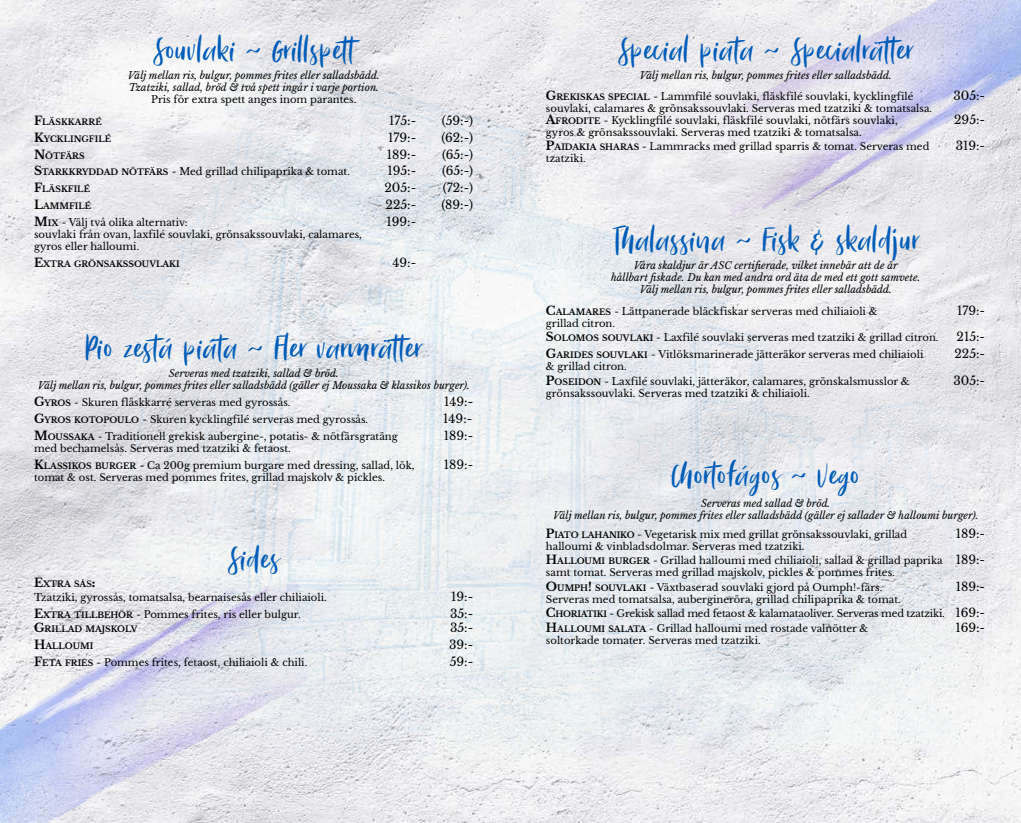
<style>
.page{position:relative;width:1021px;height:823px;background:#fff}
.page>*{position:absolute;margin:0;border:0;box-sizing:border-box;transform-origin:0 0}
.t1{font:40px "Bitter Rose";letter-spacing:.02em;color:#005cb9}
.t2{font:40px "Bitter Rose";letter-spacing:.02em;color:#005cba}
.t3{font:12px "Libre Baskerville";color:#000101}
.t4{font:12px "Libre Baskerville";color:#000}
.t5{font:10px/14.4px "Libre Baskerville";color:#000101}
.t6{font:italic 10px/12px "Libre Baskerville";color:#000101;text-align:center}
.t7{font:10px/14.4px "Libre Baskerville";color:#000}
.t8{font:700 8.4px "Libre Baskerville";color:#000101}
.s1{font-size:12px}
.s2{font-weight:700;font-size:12px}
.s3{font-weight:700;font-size:8.4px}
.s4{font-family:"Adobe Garamond Pro";font-size:14px}
.s5{font-weight:700;font-size:12px;color:#000}
.s6{font-weight:700;font-size:8.4px;color:#000}
.s7{color:#000}
.s8{font-weight:700;font-size:12px;color:#000101}
.s9{font-weight:700;font-size:8.4px;color:#000101}
.s10{color:#000101}
</style>
<div class="page">
<img style="left:0;top:0;width:1020px;height:822px">
<img style="left:0;top:573px;width:343px;height:249px">
<img style="left:46px;top:0;width:974px;height:801px">
<h1 class="t2" style="left:153px;top:30px;width:202px">Souvlaki ~ Grillspett</h1>
<p class="t6" style="left:128px;top:70px;width:253px;text-align:left">Välj mellan ris, bulgur, pommes frites eller salladsbädd.<br>Tzatziki, sallad, bröd &amp; två spett ingår i varje portion.</p>
<p class="t5" style="left:151px;top:92px;width:207px">Pris för extra spett anges inom parantes.</p>
<p class="t8" style="left:34px;top:117px;width:69px"><span class="s1">F</span>LÄSKKARRÉ</p>
<p class="t3" style="left:389px;top:113px;width:28px">175:-</p>
<p class="t3" style="left:442px;top:113px;width:33px">(59:-)</p>
<p class="t8" style="left:34px;top:133px;width:79px"><span class="s1">K</span>YCKLINGFILÉ</p>
<p class="t3" style="left:388px;top:130px;width:30px">179:-</p>
<p class="t3" style="left:441px;top:130px;width:33px">(62:-)</p>
<p class="t8" style="left:34px;top:150px;width:51px"><span class="s1">N</span>ÖTFÄRS</p>
<p class="t3" style="left:387px;top:147px;width:31px">189:-</p>
<p class="t3" style="left:442px;top:147px;width:33px">(65:-)</p>
<p class="t7" style="left:34px;top:164px;width:317px"><span class="s2">S</span><span class="s3">TARKKRYDDAD NÖTFÄRS</span> - Med grillad chilipaprika &amp; tomat.</p>
<p class="t4" style="left:387px;top:164px;width:30px">195:-</p>
<p class="t4" style="left:442px;top:164px;width:33px">(65:-)</p>
<p class="t8" style="left:34px;top:184px;width:58px"><span class="s1">F</span>LÄSKFILÉ</p>
<p class="t3" style="left:384px;top:180px;width:33px">205:-</p>
<p class="t3" style="left:443px;top:180px;width:32px">(72:-)</p>
<p class="t8" style="left:34px;top:201px;width:59px"><span class="s1">L</span>AMMFILÉ</p>
<p class="t3" style="left:385px;top:197px;width:32px">225:-</p>
<p class="t3" style="left:441px;top:197px;width:33px">(89:-)</p>
<p class="t5" style="left:34px;top:215px;width:155px"><span class="s2">M</span><span class="s3">IX</span> - Välj två olika alternativ:</p>
<p class="t3" style="left:386px;top:214px;width:31px">199:-</p>
<p class="t5" style="left:34px;top:228px;width:329px;line-height:12px">souvlaki från ovan, laxfilé souvlaki, grönsakssouvlaki, calamares, gyros eller halloumi.</p>
<p class="t8" style="left:34px;top:258px;width:147px"><span class="s1">E</span>XTRA GRÖNSAKSS OUVLAKI</p>
<p class="t3" style="left:392px;top:255px;width:25px">49:-</p>
<h1 class="t1" style="left:86px;top:328px;width:337px">Pio zestá piáta ~ Fler varmrätter</h1>
<p class="t6" style="left:38px;top:367px;width:433px">Serveras med tzatziki, sallad &amp; bröd.<br>Välj mellan ris, bulgur, pommes frites eller salladsbädd (gäller ej Moussaka &amp; klassikos burger).</p>
<p class="t5" style="left:34px;top:395px;width:258px"><span class="s2">G</span><span class="s3">YROS</span> - Skuren fläskkarré serveras med gyrossås.</p>
<p class="t3" style="left:444px;top:394px;width:31px">149:-</p>
<p class="t5" style="left:34px;top:412px;width:336px"><span class="s2">G</span><span class="s3">YROS KOTOPOULO</span> - Skuren kycklingfilé serveras med gyrossås.</p>
<p class="t3" style="left:443px;top:411px;width:31px">149:-</p>
<p class="t5" style="left:34px;top:429px;width:365px"><span class="s2">M</span><span class="s3">OUSSAKA</span> - Traditionell grekisk aubergine-, potatis- &amp; nötfärsgratäng</p>
<p class="t3" style="left:444px;top:428px;width:31px">189:-</p>
<p class="t5" style="left:34px;top:439px;width:382px;line-height:16.8px">med bechamelsås. Serveras med tzatziki &amp; fetaost.<br><span class="s2">K</span><span class="s3">LASSIKOS BURGER</span> - Ca 200g premium burgare med dressing, sallad, lök,</p>
<p class="t3" style="left:444px;top:457px;width:31px">189:-</p>
<p class="t5" style="left:34px;top:469px;width:352px">tomat &amp; ost. Serveras med pommes frites, grillad majskolv &amp; pickles.</p>
<h1 class="t1" style="left:228px;top:538px;width:53px">Sides</h1>
<p class="t8" style="left:34px;top:578px;width:63px"><span class="s1">E</span>XTRA SÅS<span class="s4">:</span></p>
<p class="t5" style="left:34px;top:589px;width:294px">Tzatziki, gyrossås, tomatsalsa, bearnaisesås eller chiliaioli.</p>
<p class="t3" style="left:451px;top:589px;width:24px">19:-</p>
<p class="t5" style="left:34px;top:606px;width:268px"><span class="s2">E</span><span class="s3">XTRA TILLBEHÖR</span> - Pommes frites, ris eller bulgur.</p>
<p class="t3" style="left:450px;top:605px;width:25px">35:-</p>
<p class="t8" style="left:34px;top:623px;width:105px"><span class="s1">G</span>RILLAD MAJSKOLV</p>
<p class="t3" style="left:450px;top:620px;width:25px">35:-</p>
<p class="t8" style="left:34px;top:640px;width:61px"><span class="s1">H</span>ALLOUMI</p>
<p class="t3" style="left:449px;top:637px;width:26px">39:-</p>
<p class="t5" style="left:34px;top:654px;width:275px"><span class="s2">F</span><span class="s3">ETA FRIES</span> - Pommes frites, fetaost, chiliaioli &amp; chili.</p>
<p class="t3" style="left:450px;top:653px;width:25px">59:-</p>
<h1 class="t2" style="left:618px;top:30px;width:296px">Special piata ~ Specialrätter</h1>
<p class="t6" style="left:639px;top:70px;width:253px">Välj mellan ris, bulgur, pommes frites eller salladsbädd.</p>
<p class="t8" style="left:546px;top:91px;width:70px"><span class="s1">G</span>REKISKAS SPEC</p>
<p class="t5" style="left:633px;top:89px;width:282px"><span class="s3">IAL</span> - Lammfilé souvlaki, fläskfilé souvlaki, kycklingfilé</p>
<p class="t3" style="left:953px;top:88px;width:33px">305:-</p>
<p class="t5" style="left:546px;top:102px;width:388px;line-height:12px">souvlaki, calamares &amp; grönsakssouvlaki. Serveras med tzatziki &amp; tomatsalsa.<br><span class="s5">A</span><span class="s6">FRODITE</span> <span class="s7">- Kycklingfilé souvlaki, fläskfilé souvlaki, nötfärs souvlaki,</span></p>
<p class="t3" style="left:954px;top:112px;width:32px">295:-</p>
<p class="t7" style="left:546px;top:125px;width:385px">gyros &amp; grönsakssouvlaki. Serveras med tzatziki &amp; tomatsalsa.<br><span class="s8">P</span><span class="s9">AIDAKIA SHARAS</span> <span class="s10">- Lammracks med grillad sparris &amp; tomat. Serveras med</span></p>
<p class="t3" style="left:955px;top:138px;width:31px">319:-</p>
<p class="t5" style="left:546px;top:151px;width:41px">tzatziki.</p>
<h1 class="t1" style="left:612px;top:220px;width:308px">Thalassina ~ Fisk &amp; skaldjur</h1>
<p class="t6" style="left:611px;top:259px;width:310px">Våra skaldjur är ASC certifierade, vilket innebär att de är<br>hållbart fiskade. Du kan med andra ord äta de med ett gott samvete.<br>Välj mellan ris, bulgur, pommes frites eller salladsbädd.</p>
<p class="t5" style="left:546px;top:304px;width:333px"><span class="s2">C</span><span class="s3">ALAMARES</span> - Lättpanerade bläckfiskar serveras med chiliaioli &amp;</p>
<p class="t4" style="left:957px;top:303px;width:30px">179:-</p>
<p class="t5" style="left:546px;top:316px;width:394px">grillad citron.<br><span class="s2">S</span><span class="s3">OLOMOS SOUVLAKI</span> - Laxfilé souvlaki serveras med tzatziki &amp; grillad citron.</p>
<p class="t3" style="left:956px;top:329px;width:30px">215:-</p>
<p class="t5" style="left:546px;top:347px;width:379px"><span class="s2">G</span><span class="s3">ARIDES SOUVLAKI</span> - Vitlöksmarinerade jätteräkor serveras med chiliaioli</p>
<p class="t3" style="left:954px;top:346px;width:32px">225:-</p>
<p class="t5" style="left:546px;top:359px;width:365px">&amp; grillad citron.<br><span class="s2">P</span><span class="s3">OSEIDON</span> - Laxfilé souvlaki, jätteräkor, calamares, grönskalsmusslor &amp;</p>
<p class="t3" style="left:953px;top:373px;width:33px">305:-</p>
<p class="t5" style="left:546px;top:385px;width:265px">grönsakssouvlaki. Serveras med tzatziki &amp; chiliaioli.</p>
<h1 class="t1" style="left:672px;top:454px;width:189px">Chortofágos ~ Vego</h1>
<p class="t6" style="left:553px;top:497px;width:426px">Serveras med sallad &amp; bröd.<br>Välj mellan ris, bulgur, pommes frites eller salladsbädd (gäller ej sallader &amp; halloumi burger).</p>
<p class="t5" style="left:546px;top:527px;width:363px"><span class="s2">P</span><span class="s3">IATO LAHANIKO</span> - Vegetarisk mix med grillat grönsakssouvlaki, grillad</p>
<p class="t3" style="left:955px;top:526px;width:31px">189:-</p>
<p class="t5" style="left:546px;top:539px;width:440px">halloumi &amp; vinbladsdolmar. Serveras med tzatziki.<br><span class="s2">H</span><span class="s3">ALLOUMI BURGER</span> - Grillad halloumi med chiliaioli, sallad &amp; grillad paprika <span class="s1">189:-</span></p>
<p class="t5" style="left:546px;top:565px;width:350px">samt tomat. Serveras med grillad majskolv, pickles &amp; pommes frites.<br><span class="s2">O</span><span class="s3">UMPH</span><span class="s2">!</span> <span class="s3">SOUVLAKI</span> - Växtbaserad souvlaki gjord på Oumph!-färs.</p>
<p class="t3" style="left:955px;top:579px;width:31px">189:-</p>
<p class="t5" style="left:546px;top:591px;width:441px">Serveras med tomatsalsa, aubergineröra, grillad chilipaprika &amp; tomat.<br><span class="s2">C</span><span class="s3">HORIATIKI</span> - Grekisk sallad med fetaost &amp; kalamataoliver. Serveras med tzatziki. <span class="s1">169:-<br></span><span class="s2">H</span><span class="s3">ALLOUMI SALATA</span> - Grillad halloumi med rostade valnötter &amp;</p>
<p class="t3" style="left:955px;top:619px;width:31px">169:-</p>
<p class="t5" style="left:546px;top:632px;width:216px">soltorkade tomater. Serveras med tzatziki.</p>
</div>
